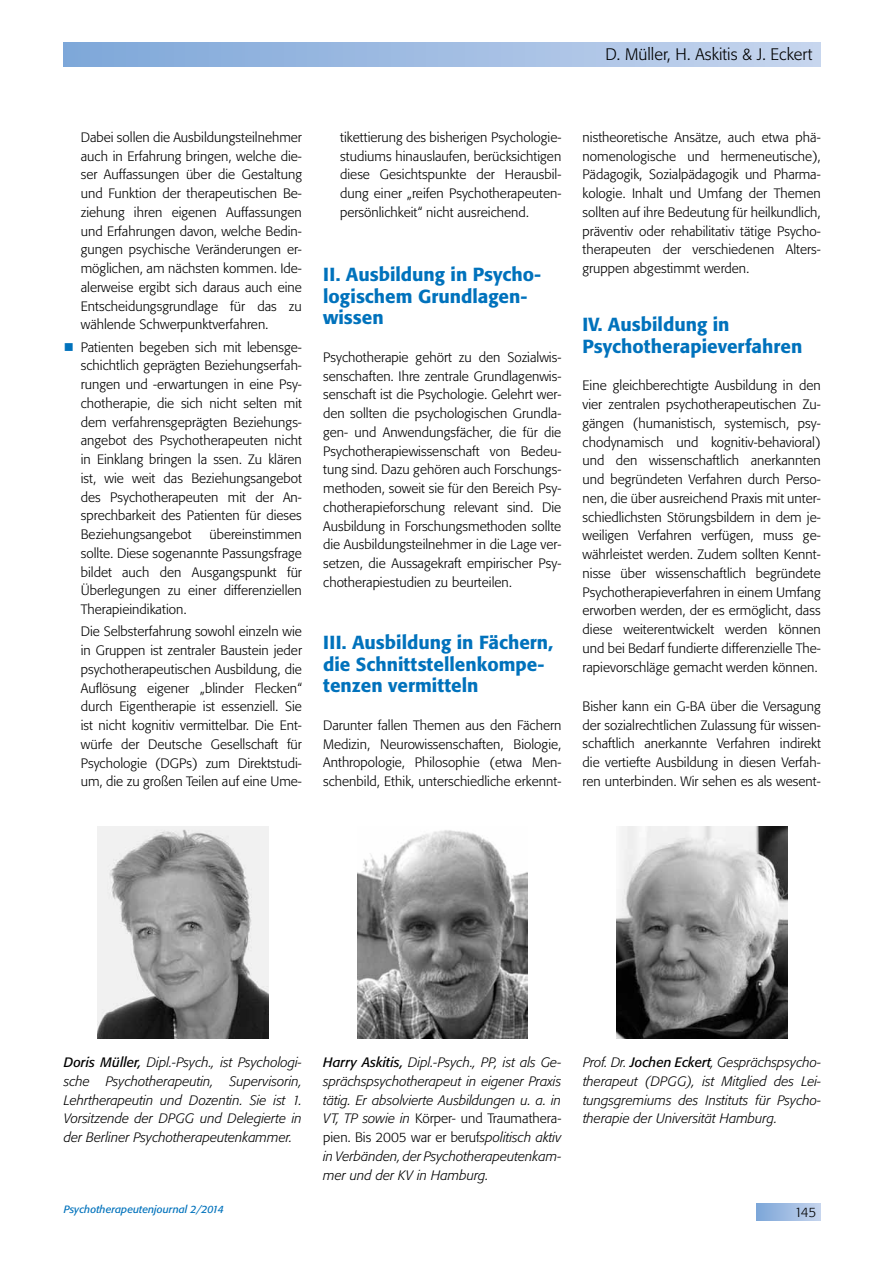
<style>
.page{position:relative;width:893px;height:1263px;background:#fff}
.page>*{position:absolute;margin:0;border:0;box-sizing:border-box;transform-origin:0 0}
.t1{font:500 18.75px/21.8px "Tn T Form BSK";color:#0072bc}
.t2{font:300 16.5px "Tn T Form BSK";color:#000}
.t3{font:300 13.5px/18.8px "Tn T Form BSK";color:#000;text-align:justify}
.t4{font:italic 300 13.5px/18.8px "Tn T Form BSK";color:#000;text-align:justify}
.t5{font:italic 10.5px "Tn T Form BSK";color:#0072bc}
.s1{font-weight:400}
.s2{font-style:normal}
</style>
<div class="page">
<div style="left:64px;top:43px;width:757px;height:24px;background:linear-gradient(to right,#7da7d8,#c6d5ee)"></div>
<div style="left:757px;top:1203px;width:64px;height:17px;background:linear-gradient(to right,#7da7d8,#c5d4ed)"></div>
<img style="left:616px;top:826px;width:172px;height:213px">
<img style="left:98px;top:826px;width:170px;height:213px">
<img style="left:357px;top:830px;width:170px;height:209px">
<p class="t2" style="left:606px;top:44px;width:208px">D. Müller, H. Askitis &amp; J. Eckert</p>
<p class="t3" style="left:81px;top:128px;width:223px">Dabei sollen die Ausbildungsteilnehmer auch in Erfahrung bringen, welche die&shy;ser Auffassungen über die Gestaltung und Funktion der therapeutischen Be&shy;ziehung ihren eigenen Auffassungen und Erfahrungen davon, welche Bedin&shy;gungen psychische Veränderungen er&shy;möglichen, am nächsten kommen. Ide&shy;alerweise ergibt sich daraus auch eine Entscheidungsgrundlage für das zu wählende Schwerpunktverfahren.</p>
<p class="t3" style="left:81px;top:338px;width:223px">Patienten begeben sich mit lebensge&shy;schichtlich geprägten Beziehungserfah&shy;rungen und -erwartungen in eine Psy&shy;chotherapie, die sich nicht selten mit dem verfahrensgeprägten Beziehungs&shy;angebot des Psychotherapeuten nicht in Einklang bringen la ssen. Zu klären ist, wie weit das Beziehungsangebot des Psychotherapeuten mit der An&shy;sprechbarkeit des Patienten für dieses Beziehungsangebot</p>
<p class="t3" style="left:81px;top:525px;width:223px;text-indent:129px">übereinstimmen sollte. Diese sogenannte Passungsfrage bildet auch den Ausgangspunkt für Überlegungen zu einer differenziellen Therapieindikation.</p>
<p class="t3" style="left:81px;top:622px;width:223px">Die Selbsterfahrung sowohl einzeln wie in Gruppen ist zentraler Baustein jeder psychotherapeutischen Ausbildung, die Auflösung eigener „blinder Flecken“ durch Eigentherapie ist essenziell. Sie ist nicht kognitiv vermittelbar. Die Ent&shy;würfe der Deutsche Gesellschaft für Psychologie (DGPs) zum Direktstudi&shy;um, die zu großen Teilen auf eine Ume-</p>
<p class="t3" style="left:340px;top:128px;width:223px">tikettierung des bisherigen Psychologie&shy;studiums hinauslaufen, berücksichtigen diese Gesichtspunkte der Herausbil&shy;dung einer „reifen Psychotherapeuten&shy;persönlichkeit“ nicht ausreichend.</p>
<h1 class="t1" style="left:323px;top:263px;width:220px">II. Ausbildung in Psycho&shy;logischem Grundlagen&shy;wissen</h1>
<p class="t3" style="left:323px;top:348px;width:240px">Psychotherapie gehört zu den Sozialwis&shy;senschaften. Ihre zentrale Grundlagenwis&shy;senschaft ist die Psychologie. Gelehrt wer&shy;den sollten die psychologischen Grundla&shy;gen- und Anwendungsfächer, die für die Psychotherapiewissenschaft von Bedeu&shy;tung sind. Dazu gehören auch Forschungs&shy;methoden, soweit sie für den Bereich Psy&shy;chotherapieforschung relevant sind. Die Ausbildung in Forschungsmethoden sollte die Ausbildungsteilnehmer in die Lage ver&shy;setzen, die Aussagekraft empirischer Psy&shy;chotherapiestudien zu beurteilen.</p>
<h1 class="t1" style="left:323px;top:631px;width:232px">III. Ausbildung in Fächern, die Schnittstellenkompe&shy;tenzen vermitteln</h1>
<p class="t3" style="left:323px;top:716px;width:240px">Darunter fallen Themen aus den Fächern Medizin, Neurowissenschaften, Biologie, Anthropologie, Philosophie (etwa Men&shy;schenbild, Ethik, unterschiedliche erkennt-</p>
<p class="t3" style="left:583px;top:128px;width:240px">nistheoretische Ansätze, auch etwa phä&shy;nomenologische und hermeneutische), Pädagogik, Sozialpädagogik und Pharma&shy;kologie. Inhalt und Umfang der Themen sollten auf ihre Bedeutung für heilkundlich, präventiv oder rehabilitativ tätige Psycho&shy;therapeuten der verschiedenen Alters&shy;gruppen abgestimmt werden.</p>
<h1 class="t1" style="left:583px;top:313px;width:221px">IV. Ausbildung in<br>Psychotherapieverfahren</h1>
<p class="t3" style="left:583px;top:376px;width:240px">Eine gleichberechtigte Ausbildung in den vier zentralen psychotherapeutischen Zu&shy;gängen (humanistisch, systemisch, psy&shy;chodynamisch und kognitiv-behavioral) und den wissenschaftlich anerkannten und begründeten Verfahren durch Perso&shy;nen, die über ausreichend Praxis mit unter&shy;schiedlichsten Störungsbildern in dem je&shy;weiligen Verfahren verfügen, muss ge&shy;währleistet werden. Zudem sollten Kennt&shy;nisse über wissenschaftlich begründete Psychotherapieverfahren in einem Umfang erworben werden, der es ermöglicht, dass diese weiterentwickelt werden können und bei Bedarf fundierte differenzielle The&shy;rapievorschläge gemacht werden können.</p>
<p class="t3" style="left:583px;top:697px;width:240px">Bisher kann ein G-BA über die Versagung der sozialrechtlichen Zulassung für wissen&shy;schaftlich anerkannte Verfahren indirekt die vertiefte Ausbildung in diesen Verfah&shy;ren unterbinden. Wir sehen es als wesent-</p>
<p class="t4" style="left:64px;top:1053px;width:240px"><span class="s1">Doris Müller,</span> Dipl.-Psych., ist Psychologi&shy;sche Psychotherapeutin, Supervisorin, Lehrtherapeutin und Dozentin. Sie ist 1.<br>Vorsitzende der DPGG und Delegierte in der Berliner Psychotherapeutenkammer.</p>
<p class="t4" style="left:323px;top:1053px;width:240px"><span class="s1">Harry Askitis,</span> Dipl.-Psych., PP, ist als Ge&shy;sprächspsychotherapeut in eigener Praxis tätig. Er absolvierte Ausbildungen u. a. in VT, TP sowie in <span class="s2">Körper- und Traumathera&shy;pien. Bis 2005 war er beruf</span>spolitisch aktiv in Verbänden, der Psychotherapeutenkam&shy;mer und der KV in Hamburg.</p>
<p class="t4" style="left:583px;top:1053px;width:240px">Prof. Dr. <span class="s1">Jochen Eckert</span>, Gesprächspsycho&shy;therapeut (DPGG), ist Mitglied des Lei&shy;tungsgremiums des Instituts für Psycho&shy;therapie der Universität Hamburg.</p>
<p class="t5" style="left:64px;top:1203px;width:162px">Psychotherapeutenjournal 2/2014</p>
<p class="t3" style="left:795px;top:1202px;width:23px">145</p>
</div>
